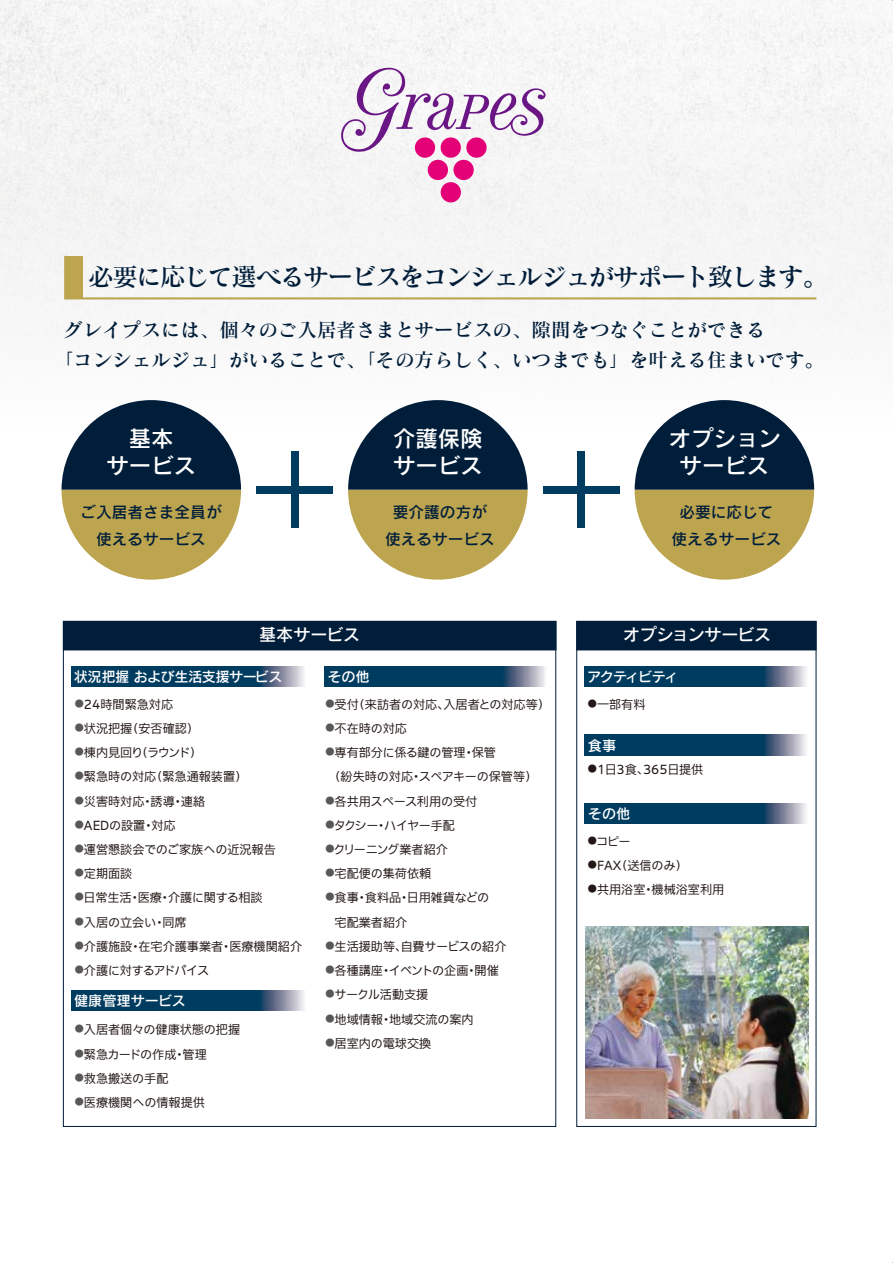
<style>
.page{position:relative;width:893px;height:1263px;background:#fff}
.page>*{position:absolute;margin:0;border:0;box-sizing:border-box;transform-origin:0 0}
.t1{font:25.5px "Matisse Pro DB";letter-spacing:-.065em;color:#001d39}
.t2{font:22.5px/27px "Rodin Pro DB";color:#fff;text-align:center}
.t3{font:19.5px/30px "Matisse Pro DB";color:#001d39}
.t4{font:17.1px "Rodin Pro DB";letter-spacing:-.01em;color:#fff}
.t5{font:15.75px/26.8px "Rodin Pro DB";color:#001d39;text-align:center}
.t6{font:14.1px "Rodin Pro DB";letter-spacing:-.03em;color:#fff}
.t7{font:14.1px "Rodin Pro DB";color:#fff}
.t8{font:14.1px "Rodin Pro DB";letter-spacing:-.11em;color:#fff}
.t9{font:100 12.15px/24.3px "Iwa UCDA Goth Std";color:#221815}
.t10{font:100 12.15px "Iwa UCDA Goth Std";letter-spacing:-.11em;color:#221815}
.t11{font:100 12.15px "Iwa UCDA Goth Std";letter-spacing:-.06em;color:#221815}
.t12{font:100 12.15px "Iwa UCDA Goth Std";letter-spacing:-.03em;color:#221815}
.t13{font:100 12.15px "Iwa UCDA Goth Std";letter-spacing:-.035em;color:#221815}
.t14{font:100 12.15px "Iwa UCDA Goth Std";letter-spacing:-.02em;color:#221815}
</style>
<div class="page">
<img style="left:0;top:0;width:893px;height:498px">
<div style="left:63px;top:621px;width:493px;height:506px;background:#fff;border:1px solid #001d39"></div>
<img style="left:585px;top:926px;width:223px;height:192px">
<div style="left:415px;top:137px;width:20px;height:21px;background:#e40077;border-radius:50%"></div>
<div style="left:441px;top:137px;width:20px;height:21px;background:#e40077;border-radius:50%"></div>
<svg style="left:466px;top:137px;width:21px;height:21px"></svg>
<div style="left:428px;top:160px;width:20px;height:20px;background:#e40077;border-radius:50%"></div>
<div style="left:453px;top:160px;width:21px;height:20px;background:#e40077;border-radius:50%"></div>
<div style="left:441px;top:182px;width:20px;height:20px;background:#e40077;border-radius:50%"></div>
<svg style="left:340px;top:66px;width:206px;height:88px"></svg>
<div style="left:63px;top:254px;width:756px;height:47px;background:#f5f5f5"></div>
<div style="left:65px;top:256px;width:17px;height:42px;background:#bda550"></div>
<svg style="left:348px;top:400px;width:180px;height:180px"></svg>
<svg style="left:635px;top:400px;width:179px;height:180px"></svg>
<svg style="left:62px;top:400px;width:179px;height:180px"></svg>
<div style="left:63px;top:621px;width:493px;height:29px;background:#001d39"></div>
<div style="left:576px;top:621px;width:240px;height:29px;background:#001d39"></div>
<div style="left:256px;top:486px;width:77px;height:8px;background:#003c60"></div>
<div style="left:291px;top:451px;width:8px;height:77px;background:#003c60"></div>
<div style="left:543px;top:486px;width:77px;height:8px;background:#003c60"></div>
<div style="left:577px;top:451px;width:8px;height:77px;background:#003c60"></div>
<svg style="left:585px;top:666px;width:221px;height:20px;background:#194b6c"></svg>
<svg style="left:71px;top:666px;width:233px;height:20px;background:#194b6c"></svg>
<svg style="left:71px;top:990px;width:233px;height:20px;background:#194b6c"></svg>
<svg style="left:324px;top:666px;width:221px;height:20px;background:#184b6c"></svg>
<svg style="left:585px;top:735px;width:221px;height:20px;background:#194b6c"></svg>
<svg style="left:585px;top:803px;width:221px;height:21px;background:#194b6c"></svg>
<h1 class="t1" style="left:88px;top:260px;width:741px">必要に応じて選べるサービスをコンシェルジュがサポート致します。</h1>
<h3 class="t3" style="left:54px;top:314px;width:772px;text-indent:10px">グレイプスには、個々のご入居者さまとサービスの、隙間をつなぐことができる<br>「コンシェルジュ」がいることで、「その方らしく、いつまでも」を叶える住まいです。</h3>
<h2 class="t2" style="left:106px;top:424px;width:91px">基本<br>サービス</h2>
<p class="t5" style="left:80px;top:498px;width:143px">ご入居者さま全員が使えるサービス</p>
<h2 class="t2" style="left:393px;top:424px;width:91px;text-align:left">介護保険サービス</h2>
<p class="t5" style="left:385px;top:498px;width:111px">要介護の方が使えるサービス</p>
<h2 class="t2" style="left:668px;top:424px;width:114px">オプションサービス</h2>
<p class="t5" style="left:672px;top:498px;width:111px">必要に応じて使えるサービス</p>
<h3 class="t4" style="left:259px;top:623px;width:103px">基本サービス</h3>
<h3 class="t4" style="left:623px;top:623px;width:150px">オプションサービス</h3>
<p class="t6" style="left:74px;top:667px;width:210px">状況把握 および生活支援サービス</p>
<p class="t8" style="left:587px;top:667px;width:92px">アクティビティ</p>
<p class="t6" style="left:327px;top:667px;width:44px">その他</p>
<p class="t9" style="left:75px;top:691px;width:100px"><sup>●</sup>24時間緊急対応</p>
<p class="t9" style="left:75px;top:715px;width:126px"><sup>●</sup>状況把握（安否確認）</p>
<p class="t10" style="left:75px;top:744px;width:129px"><sup>●</sup>棟内見回り（ラウンド）</p>
<p class="t9" style="left:75px;top:764px;width:174px"><sup>●</sup>緊急時の対応（緊急通報装置）</p>
<p class="t9" style="left:75px;top:788px;width:132px"><sup>●</sup>災害時対応・誘導・連絡</p>
<p class="t9" style="left:75px;top:812px;width:102px"><sup>●</sup>AEDの設置・対応</p>
<p class="t9" style="left:75px;top:836px;width:202px"><sup>●</sup>運営懇談会でのご家族への近況報告</p>
<p class="t9" style="left:75px;top:861px;width:59px"><sup>●</sup>定期面談</p>
<p class="t9" style="left:75px;top:885px;width:189px"><sup>●</sup>日常生活・医療・介護に関する相談</p>
<p class="t9" style="left:75px;top:909px;width:113px"><sup>●</sup>入居の立会い・同席</p>
<p class="t9" style="left:75px;top:933px;width:229px"><sup>●</sup>介護施設・在宅介護事業者・医療機関紹介</p>
<p class="t11" style="left:75px;top:962px;width:136px"><sup>●</sup>介護に対するアドバイス</p>
<p class="t7" style="left:74px;top:991px;width:113px">健康管理サービス</p>
<p class="t9" style="left:75px;top:1017px;width:167px"><sup>●</sup>入居者個々の健康状態の把握</p>
<p class="t12" style="left:75px;top:1045px;width:133px"><sup>●</sup>緊急カードの作成・管理</p>
<p class="t9" style="left:75px;top:1065px;width:95px"><sup>●</sup>救急搬送の手配</p>
<p class="t9" style="left:75px;top:1089px;width:132px"><sup>●</sup>医療機関への情報提供</p>
<p class="t9" style="left:325px;top:691px;width:226px"><sup>●</sup>受付（来訪者の対応、入居者との対応等）</p>
<p class="t9" style="left:325px;top:715px;width:83px"><sup>●</sup>不在時の対応</p>
<p class="t9" style="left:325px;top:739px;width:213px"><sup>●</sup>専有部分に係る鍵の管理・保管<br>（紛失時の対応・スペアキーの保管等）</p>
<p class="t9" style="left:325px;top:788px;width:153px"><sup>●</sup>各共用スペース利用の受付</p>
<p class="t13" style="left:325px;top:816px;width:131px"><sup>●</sup>タクシー・ハイヤー手配</p>
<p class="t14" style="left:325px;top:841px;width:124px"><sup>●</sup>クリーニング業者紹介</p>
<p class="t9" style="left:325px;top:861px;width:107px"><sup>●</sup>宅配便の集荷依頼</p>
<p class="t9" style="left:335px;top:885px;width:156px;text-indent:-9px"><sup>●</sup>食事・食料品・日用雑貨などの宅配業者紹介</p>
<p class="t9" style="left:325px;top:933px;width:182px"><sup>●</sup>生活援助等、自費サービスの紹介</p>
<p class="t9" style="left:325px;top:957px;width:175px"><sup>●</sup>各種講座・イベントの企画・開催</p>
<p class="t9" style="left:325px;top:982px;width:104px"><sup>●</sup>サークル活動支援</p>
<p class="t9" style="left:325px;top:1006px;width:150px"><sup>●</sup>地域情報・地域交流の案内</p>
<p class="t9" style="left:325px;top:1030px;width:107px"><sup>●</sup>居室内の電球交換</p>
<p class="t9" style="left:588px;top:691px;width:59px"><sup>●</sup>一部有料</p>
<p class="t6" style="left:588px;top:736px;width:30px">食事</p>
<p class="t9" style="left:588px;top:757px;width:117px"><sup>●</sup>1日3食、365日提供</p>
<p class="t6" style="left:588px;top:805px;width:44px">その他</p>
<p class="t9" style="left:588px;top:828px;width:44px"><sup>●</sup>コピー</p>
<p class="t9" style="left:588px;top:852px;width:101px"><sup>●</sup>FAX（送信のみ）</p>
<p class="t9" style="left:588px;top:876px;width:138px"><sup>●</sup>共用浴室・機械浴室利用</p>
</div>
